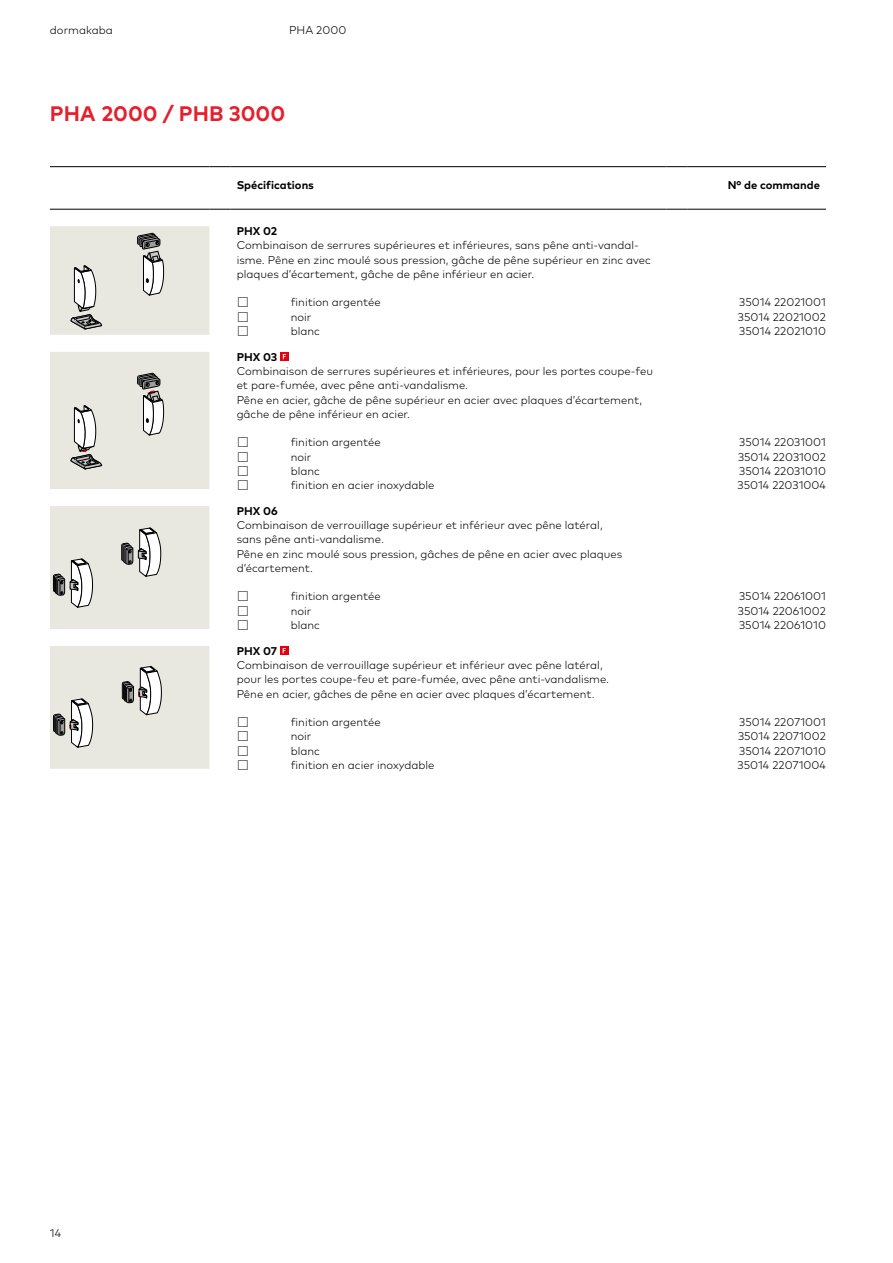
<style>
.page{position:relative;width:893px;height:1263px;background:#fff}
.page>*{position:absolute;margin:0;border:0;box-sizing:border-box;transform-origin:0 0}
.t1{font:700 21px "Mark Pro";color:#e5202e}
.t2{font:300 11.25px/14.2px "Mark Pro";color:#000}
.t3{font:700 11.25px "Mark Pro";color:#000}
</style>
<div class="page">
<svg style="left:50px;top:226px;width:159px;height:543px;background:#ebeae3"></svg>
<hr style="left:50px;top:166px;width:159px;height:1px;background:#000">
<svg style="left:209px;top:166px;width:22px;height:1px"></svg>
<hr style="left:231px;top:166px;width:435px;height:1px;background:#000">
<svg style="left:666px;top:166px;width:22px;height:1px"></svg>
<hr style="left:688px;top:166px;width:138px;height:1px;background:#000">
<hr style="left:50px;top:209px;width:159px;height:1px;background:#000">
<svg style="left:209px;top:209px;width:22px;height:1px"></svg>
<hr style="left:231px;top:209px;width:435px;height:1px;background:#000">
<svg style="left:666px;top:209px;width:22px;height:1px"></svg>
<hr style="left:688px;top:209px;width:138px;height:1px;background:#000">
<svg style="left:137px;top:232px;width:28px;height:64px"></svg>
<svg style="left:71px;top:264px;width:31px;height:65px"></svg>
<svg style="left:137px;top:372px;width:28px;height:64px"></svg>
<svg style="left:71px;top:404px;width:31px;height:65px"></svg>
<svg style="left:280px;top:352px;width:9px;height:9px"></svg>
<svg style="left:283px;top:354px;width:3px;height:5px"></svg>
<svg style="left:121px;top:527px;width:41px;height:50px"></svg>
<svg style="left:53px;top:558px;width:40px;height:50px"></svg>
<svg style="left:53px;top:665px;width:109px;height:85px;background:#d5d4cf"></svg>
<svg style="left:280px;top:646px;width:9px;height:9px"></svg>
<svg style="left:283px;top:648px;width:3px;height:5px"></svg>
<p class="t2" style="left:50px;top:22px;width:64px">dormakaba</p>
<p class="t2" style="left:289px;top:22px;width:59px">PHA 2000</p>
<h1 class="t1" style="left:50px;top:98px;width:237px">PHA 2000 / PHB 3000</h1>
<p class="t3" style="left:237px;top:176px;width:79px">Spécifications</p>
<p class="t3" style="left:728px;top:176px;width:94px">N° de commande</p>
<p class="t3" style="left:237px;top:223px;width:42px">PHX 02</p>
<p class="t2" style="left:237px;top:237px;width:416px">Combinaison de serrures supérieures et inférieures, sans pêne anti-vandal&shy;isme. Pêne en zinc moulé sous pression, gâche de pêne supérieur en zinc avec plaques d’écartement, gâche de pêne inférieur en acier.</p>
<p class="t2" style="left:237px;top:294px;width:14px">☐</p>
<p class="t2" style="left:291px;top:294px;width:92px">finition argentée</p>
<p class="t2" style="left:237px;top:309px;width:14px">☐</p>
<p class="t2" style="left:291px;top:309px;width:22px">noir</p>
<p class="t2" style="left:237px;top:323px;width:14px">☐</p>
<p class="t2" style="left:291px;top:323px;width:31px">blanc</p>
<p class="t2" style="left:738px;top:294px;width:89px;text-align:justify">35014 22021001<br>35014 22021002<br>35014 22021010</p>
<p class="t3" style="left:237px;top:348px;width:42px">PHX 03</p>
<p class="t2" style="left:237px;top:363px;width:418px">Combinaison de serrures supérieures et inférieures, pour les portes coupe-feu et pare-fumée, avec pêne anti-vandalisme.<br>Pêne en acier, gâche de pêne supérieur en acier avec plaques d’écartement, gâche de pêne inférieur en acier.</p>
<p class="t2" style="left:237px;top:434px;width:14px">☐</p>
<p class="t2" style="left:291px;top:434px;width:92px">finition argentée</p>
<p class="t2" style="left:237px;top:448px;width:14px">☐</p>
<p class="t2" style="left:291px;top:448px;width:22px">noir</p>
<p class="t2" style="left:237px;top:463px;width:14px">☐</p>
<p class="t2" style="left:291px;top:463px;width:31px">blanc</p>
<p class="t2" style="left:237px;top:477px;width:14px">☐</p>
<p class="t2" style="left:291px;top:477px;width:145px">finition en acier inoxydable</p>
<p class="t3" style="left:237px;top:502px;width:43px">PHX 06</p>
<p class="t2" style="left:237px;top:517px;width:387px">Combinaison de verrouillage supérieur et inférieur avec pêne latéral, sans pêne anti-vandalisme.<br>Pêne en zinc moulé sous pression, gâches de pêne en acier avec plaques d’écartement.</p>
<p class="t2" style="left:237px;top:588px;width:14px">☐</p>
<p class="t2" style="left:291px;top:588px;width:92px">finition argentée</p>
<p class="t2" style="left:237px;top:603px;width:14px">☐</p>
<p class="t2" style="left:291px;top:603px;width:22px">noir</p>
<p class="t2" style="left:237px;top:617px;width:14px">☐</p>
<p class="t2" style="left:291px;top:617px;width:31px">blanc</p>
<p class="t3" style="left:237px;top:642px;width:42px">PHX 07</p>
<p class="t2" style="left:237px;top:657px;width:374px">Combinaison de verrouillage supérieur et inférieur avec pêne latéral, pour les portes coupe-feu et pare-fumée, avec pêne anti-vandalisme.<br>Pêne en acier, gâches de pêne en acier avec plaques d’écartement.</p>
<p class="t2" style="left:237px;top:714px;width:14px">☐</p>
<p class="t2" style="left:291px;top:714px;width:92px">finition argentée</p>
<p class="t2" style="left:237px;top:728px;width:14px">☐</p>
<p class="t2" style="left:291px;top:728px;width:22px">noir</p>
<p class="t2" style="left:237px;top:743px;width:14px">☐</p>
<p class="t2" style="left:291px;top:743px;width:31px">blanc</p>
<p class="t2" style="left:237px;top:757px;width:14px">☐</p>
<p class="t2" style="left:291px;top:757px;width:145px">finition en acier inoxydable</p>
<p class="t2" style="left:737px;top:434px;width:90px;text-align:justify">35014 22031001<br>35014 22031002<br>35014 22031010<br>35014 22031004</p>
<p class="t2" style="left:738px;top:588px;width:90px;text-align:justify">35014 22061001<br>35014 22061002<br>35014 22061010</p>
<p class="t2" style="left:737px;top:714px;width:90px;text-align:justify">35014 22071001<br>35014 22071002<br>35014 22071010<br>35014 22071004</p>
<p class="t2" style="left:50px;top:1225px;width:13px">14</p>
</div>
